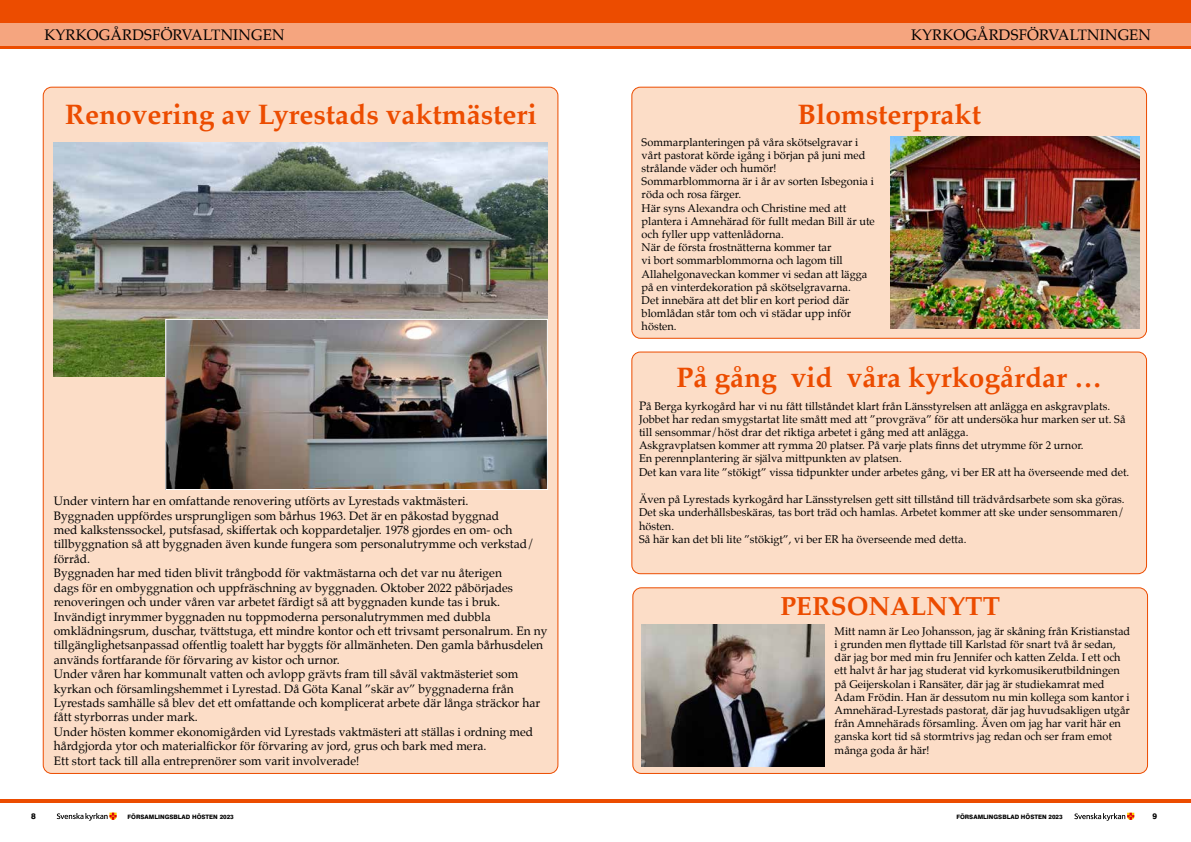
<style>
.page{position:relative;width:1191px;height:842px;background:#fff}
.page>*{position:absolute;margin:0;border:0;box-sizing:border-box;transform-origin:0 0}
.t1{font:700 28px "Palatino";color:#ec4c00}
.t2{font:700 26px "Palatino";color:#ec4c00}
.t3{font:15px "Palatino";letter-spacing:.01em;color:#000}
.t4{font:12px/14.4px "Palatino";color:#000}
.t5{font:11px/13.2px "Palatino";color:#000}
.t6{font:800 8px "Swiss 721 BT";color:#000}
.t7{font:800 6px "Swiss 721 BT";color:#000}
.s1{font-size:12px}
</style>
<div class="page">
<div style="left:0;top:0;width:1191px;height:49px;background:#ec4c00"></div>
<hr style="left:0;top:799px;width:1191px;height:3px;background:#ec4c00">
<div style="left:0;top:23px;width:1191px;height:22px;background:#f5a57f"></div>
<svg style="left:1074px;top:813px;width:60px;height:8px"></svg>
<svg style="left:57px;top:813px;width:60px;height:8px"></svg>
<div style="left:43px;top:87px;width:515px;height:686px;background:#fcddc7;border-radius:9px"></div>
<div style="left:632px;top:87px;width:514px;height:251px;background:#fcddc7;border-radius:9px"></div>
<div style="left:631px;top:87px;width:516px;height:252px;border:1px solid #ec4c00;border-radius:9px"></div>
<div style="left:632px;top:352px;width:514px;height:222px;background:#fcddc7;border-radius:9px"></div>
<div style="left:631px;top:351px;width:516px;height:223px;border:1px solid #ec4c00;border-radius:9px"></div>
<div style="left:633px;top:588px;width:514px;height:185px;background:#fcddc7;border-radius:9px"></div>
<div style="left:632px;top:587px;width:516px;height:187px;border:1px solid #ec4c00;border-radius:9px"></div>
<img style="left:54px;top:142px;width:493px;height:235px">
<img style="left:167px;top:321px;width:378px;height:167px">
<div style="left:165px;top:319px;width:382px;height:171px;border:1px solid #fff"></div>
<img style="left:641px;top:624px;width:183px;height:143px">
<img style="left:890px;top:137px;width:249px;height:191px">
<h3 class="t3" style="left:44px;top:23px;width:241px">KYRKOGÅRDSFÖRVALTNINGEN</h3>
<h3 class="t3" style="left:911px;top:23px;width:241px">KYRKOGÅRDSFÖRVALTNINGEN</h3>
<h1 class="t1" style="left:65px;top:91px;width:473px">Renovering av Lyrestads vaktmästeri</h1>
<h1 class="t1" style="left:797px;top:91px;width:185px">Blomsterprakt</h1>
<p class="t4" style="left:54px;top:494px;width:495px">Under vintern har en omfattande renovering utförts av Lyrestads vaktmästeri.<br>Byggnaden uppfördes ursprungligen som bårhus 1963. Det är en påkostad byggnad<br>med kalkstenssockel, putsfasad, skiffertak och koppardetaljer. 1978 gjordes en om- och tillbyggnation så att byggnaden även kunde fungera som personalutrymme och verkstad/ förråd.<br>Byggnaden har med tiden blivit trångbodd för vaktmästarna och det var nu återigen<br>dags för en ombyggnation och uppfräschning av byggnaden. Oktober 2022 påbörjades renoveringen och under våren var arbetet färdigt så att byggnaden kunde tas i bruk.<br>Invändigt inrymmer byggnaden nu toppmoderna personalutrymmen med dubbla omklädningsrum, duschar, tvättstuga, ett mindre kontor och ett trivsamt personalrum. En ny tillgänglighetsanpassad offentlig toalett har byggts för allmänheten. Den gamla bårhusdelen används fortfarande för förvaring av kistor och urnor.<br>Under våren har kommunalt vatten och avlopp grävts fram till såväl vaktmästeriet som kyrkan och församlingshemmet i Lyrestad. Då Göta Kanal ”skär av” byggnaderna från Lyrestads samhälle så blev det ett omfattande och komplicerat arbete där långa sträckor har fått styrborras under mark.<br>Under hösten kommer ekonomigården vid Lyrestads vaktmästeri att ställas i ordning med hårdgjorda ytor och materialfickor för förvaring av jord, grus och bark med mera.<br>Ett stort tack till alla entreprenörer som varit involverade!</p>
<p class="t5" style="left:641px;top:135px;width:235px">Sommarplanteringen på våra skötselgravar i vårt pastorat körde igång i början på juni med strålande väder och humör!<br>Sommarblommorna är i år av sorten Isbegonia i röda och rosa färger.<br>Här syns Alexandra och Christine med att plantera i Amnehärad för fullt medan Bill är ute och fyller upp vattenlådorna.<br>När de första frostnätterna kommer tar<br>vi bort sommarblommorna och lagom till Allahelgonaveckan kommer vi sedan att lägga på en vinterdekoration på skötselgravarna.<br>Det innebära att det blir en kort period där blomlådan står tom och vi städar upp inför hösten.</p>
<h1 class="t1" style="left:676px;top:353px;width:427px">På gång vid våra kyrkogårdar …</h1>
<p class="t5" style="left:639px;top:399px;width:492px"><span class="s1">P</span>å Berga kyrkogård har vi nu fått tillståndet klart från Länsstyrelsen att anlägga en askgravplats.<br>Jobbet har redan smygstartat lite smått med att ”provgräva” för att undersöka hur marken ser ut. Så till sensommar/höst drar det riktiga arbetet i gång med att anlägga.<br>Askgravplatsen kommer att rymma 20 platser. På varje plats finns det utrymme för 2 urnor.<br>En perennplantering är själva mittpunkten av platsen.<br>Det kan vara lite ”stökigt” vissa tidpunkter under arbetes gång, vi ber ER att ha överseende med det.</p>
<p class="t5" style="left:639px;top:493px;width:487px">Även på Lyrestads kyrkogård har Länsstyrelsen gett sitt tillstånd till trädvårdsarbete som ska göras.<br>Det ska underhållsbeskäras, tas bort träd och hamlas. Arbetet kommer att ske under sensommaren/ hösten.<br>Så här kan det bli lite ”stökigt”, vi ber ER ha överseende med detta.</p>
<h2 class="t2" style="left:780px;top:584px;width:221px">PERSONALNYTT</h2>
<p class="t5" style="left:834px;top:624px;width:297px">Mitt namn är Leo Johansson, jag är skåning från Kristianstad i grunden men flyttade till Karlstad för snart två år sedan, där jag bor med min fru Jennifer och katten Zelda. I ett och ett halvt år har jag studerat vid kyrkomusikerutbildningen på Geijerskolan i Ransäter, där jag är studiekamrat med Adam Frödin. Han är dessutom nu min kollega som kantor i Amnehärad-Lyrestads pastorat, där jag huvudsakligen utgår från Amnehärads församling. Även om jag har varit här en ganska kort tid så stormtrivs jag redan och ser fram emot många goda år här!</p>
<p class="t6" style="left:31px;top:811px;width:6px">8</p>
<p class="t7" style="left:128px;top:813px;width:108px">FÖRSAMLINGSBLAD HÖSTEN 2023</p>
<p class="t7" style="left:956px;top:813px;width:108px">FÖRSAMLINGSBLAD HÖSTEN 2023</p>
<p class="t6" style="left:1152px;top:811px;width:6px">9</p>
</div>
